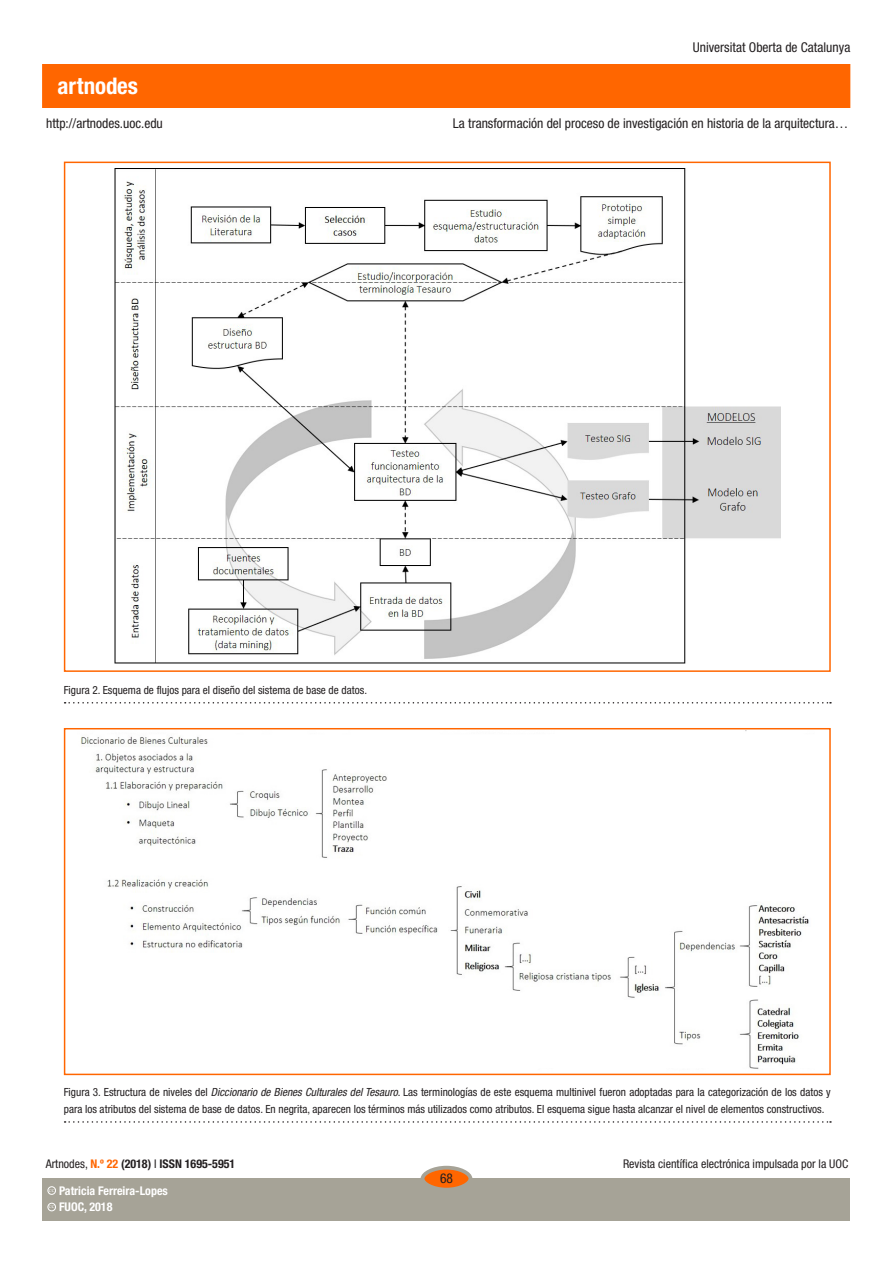
<style>
.page{position:relative;width:893px;height:1263px;background:#fff}
.page>*{position:absolute;margin:0;border:0;box-sizing:border-box;transform-origin:0 0}
.t1{font:700 condensed 22.95px "Helvetica Neue LT Std";color:#fff}
.t2{font:condensed 13.5px "Helvetica Neue LT Std";color:#231f20}
.t3{font:condensed 12px "Helvetica Neue LT Std";color:#231f20}
.t4{font:700 condensed 12px "Helvetica Neue LT Std";color:#231f20}
.t5{font:700 condensed 12px "Helvetica Neue LT Std";color:#fff}
.PEUSDEFOTO{font:condensed 11.25px/16.5px "Helvetica Neue LT Std";color:#231f20}
.t6{font:600 3.9px "Adobe Caslon Pro";color:#fff}
.s1{font-style:italic}
.s2{font-weight:400}
.s3{color:#f60}
</style>
<div class="page">
<div style="left:43px;top:65px;width:807px;height:42px;background:#f60"></div>
<div style="left:43px;top:1178px;width:807px;height:42px;background:#a6a397"></div>
<div style="left:422px;top:1168px;width:48px;height:21px;background:#f60;border-radius:50%"></div>
<div style="left:421px;top:1166px;width:51px;height:25px;border:4px solid #a6a397;border-radius:50%"></div>
<div style="left:48px;top:1203px;width:8px;height:8px;border:1px solid #fff;border-radius:50%"></div>
<div style="left:48px;top:1186px;width:8px;height:8px;border:1px solid #fff;border-radius:50%"></div>
<img style="left:115px;top:169px;width:666px;height:494px">
<svg style="left:65px;top:702px;width:766px;height:1px"></svg>
<img style="left:80px;top:736px;width:729px;height:333px">
<div style="left:64px;top:728px;width:767px;height:347px;border:2px solid #f60"></div>
<svg style="left:65px;top:1121px;width:766px;height:2px"></svg>
<h1 class="t1" style="left:58px;top:72px;width:82px">artnodes</h1>
<p class="t2" style="left:46px;top:115px;width:118px">http://artnodes.uoc.edu</p>
<p class="t2" style="left:693px;top:40px;width:159px">Universitat Oberta de Catalunya</p>
<p class="t2" style="left:453px;top:115px;width:397px">La transformación del proceso de investigación en historia de la arquitectura…</p>
<p class="PEUSDEFOTO" style="left:64px;top:681px;width:305px">Figura 2. Esquema de flujos para el diseño del sistema de base de datos.</p>
<p class="PEUSDEFOTO" style="left:64px;top:1084px;width:768px">Figura 3. Estructura de niveles del <span class="s1">Diccionario de Bienes Culturales del Tesauro</span>. Las terminologías de este esquema multinivel fueron adoptadas para la categorización de los datos y para los atributos del sistema de base de datos. En negrita, aparecen los términos más utilizados como atributos. El esquema sigue hasta alcanzar el nivel de elementos constructivos.</p>
<p class="t4" style="left:46px;top:1157px;width:191px"><span class="s2">Artnodes,</span> <span class="s3">N.º 22</span> (2018) <span class="s2">I</span> ISSN 1695-5951</p>
<p class="t6" style="left:49px;top:1205px;width:7px">CC</p>
<p class="t5" style="left:59px;top:1200px;width:55px">FUOC, 2018</p>
<p class="t5" style="left:59px;top:1183px;width:110px">Patricia Ferreira-Lopes</p>
<p class="t6" style="left:49px;top:1188px;width:7px">CC</p>
<p class="t2" style="left:440px;top:1171px;width:14px">68</p>
<p class="t3" style="left:623px;top:1157px;width:227px">Revista científica electrónica impulsada por la UOC</p>
</div>
